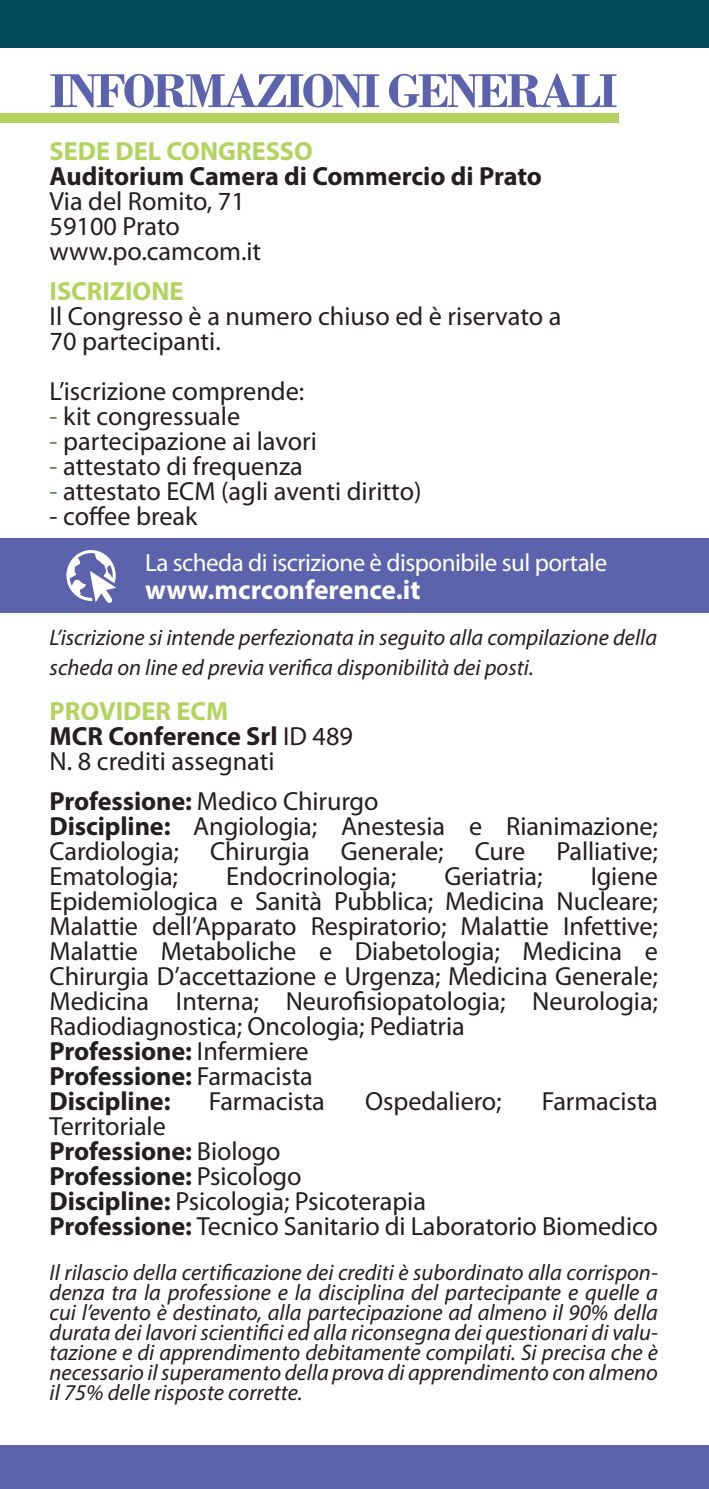
<style>
.page{position:relative;width:709px;height:1489px;background:#fff}
.page>*{position:absolute;margin:0;border:0;box-sizing:border-box;transform-origin:0 0}
.t1{font:700 50px "Bodoni";letter-spacing:-.05em;color:#5b63ad}
.t2{font:700 27.5px "Myriad Pro";color:#fff}
.t3{font:26.25px/25px "Myriad Pro";letter-spacing:-.005em;color:#231f20;text-align:justify}
.t4{font:700 26.25px "Myriad Pro";letter-spacing:-.005em;color:#231f20}
.t5{font:700 26.25px "Myriad Pro";color:#b2d45f}
.t6{font:25px "Myriad Pro";letter-spacing:-.02em;color:#fff}
.t7{font:italic 22.5px/20px "Myriad Pro";color:#231f20}
.s1{color:#687b50}
.s2{font-weight:400}
.s3{font-weight:700}
</style>
<div class="page">
<div style="left:0;top:0;width:709px;height:47px;background:#024959"></div>
<div style="left:0;top:1444px;width:709px;height:44px;background:#5b63ad"></div>
<div style="left:0;top:113px;width:619px;height:9px;background:#b2d45f"></div>
<div style="left:0;top:539px;width:709px;height:74px;background:#5b63ad"></div>
<svg style="left:66px;top:550px;width:50px;height:53px"></svg>
<p class="t1" style="left:50px;top:61px;width:569px">INFORMAZIONI GENERALI</p>
<p class="t5" style="left:50px;top:134px;width:265px">SEDE DEL CONGRESSO</p>
<p class="t4" style="left:50px;top:159px;width:494px">Auditorium Camera di Commercio di Prato</p>
<p class="t3" style="left:50px;top:189px;width:197px">Via del Romito, 71</p>
<p class="t3" style="left:50px;top:214px;width:132px">59100 Prato</p>
<p class="t3" style="left:50px;top:239px;width:213px">www.po.camcom.it</p>
<p class="t5" style="left:50px;top:274px;width:135px">ISCRIZIONE</p>
<p class="t3" style="left:50px;top:304px;width:513px">Il Congresso è a numero chiuso ed è riservato a</p>
<p class="t3" style="left:50px;top:329px;width:173px">70 partecipanti.</p>
<p class="t3" style="left:50px;top:379px;width:256px">L’iscrizione comprende:</p>
<p class="t3" style="left:50px;top:404px;width:192px"><span class="s1">-</span> kit congressuale</p>
<p class="t3" style="left:50px;top:429px;width:269px"><span class="s1">-</span> partecipazione ai lavori</p>
<p class="t3" style="left:50px;top:454px;width:255px"><span class="s1">-</span> attestato di frequenza</p>
<p class="t3" style="left:50px;top:479px;width:373px"><span class="s1">-</span> attestato ECM (agli aventi diritto)</p>
<p class="t3" style="left:50px;top:504px;width:149px">- coffee break</p>
<p class="t6" style="left:145px;top:549px;width:463px">La scheda di iscrizione è disponibile sul portale</p>
<p class="t2" style="left:145px;top:571px;width:277px">www.mcrconference.it</p>
<p class="t7" style="left:50px;top:622px;width:609px;line-height:30px">L’iscrizione si intende perfezionata in seguito alla compilazione della scheda on line ed previa verifica disponibilità dei posti.</p>
<p class="t5" style="left:50px;top:694px;width:180px">PROVIDER ECM</p>
<p class="t4" style="left:50px;top:719px;width:305px">MCR Conference Srl <span class="s2">ID 489</span></p>
<p class="t3" style="left:50px;top:749px;width:226px">N. 8 crediti assegnati</p>
<p class="t3" style="left:50px;top:789px;width:330px"><span class="s3">Professione:</span> Medico Chirurgo</p>
<p class="t3" style="left:50px;top:814px;width:610px"><span class="s3">Discipline:</span> Angiologia; Anestesia e Rianimazione; Cardiologia; Chirurgia Generale; Cure Palliative; Ematologia;</p>
<p class="t3" style="left:226px;top:864px;width:171px">Endocrinologia;</p>
<p class="t3" style="left:444px;top:864px;width:100px">Geriatria;</p>
<p class="t3" style="left:50px;top:864px;width:610px;text-indent:541px">Igiene Epidemiologica e Sanità Pubblica; Medicina Nucleare; Malattie dell’Apparato Respiratorio; Malattie Infettive; Malattie Metaboliche e Diabetologia; Medicina e Chirurgia D’accettazione e Urgenza; Medicina Generale; Medicina Interna; Neurofisiopatologia; Neurologia; Radiodiagnostica; Oncologia; Pediatria</p>
<p class="t4" style="left:50px;top:1034px;width:261px">Professione: <span class="s2">Infermiere</span></p>
<p class="t4" style="left:50px;top:1059px;width:265px">Professione: <span class="s2">Farmacista</span></p>
<p class="t4" style="left:50px;top:1084px;width:122px">Discipline:</p>
<p class="t3" style="left:209px;top:1089px;width:117px">Farmacista</p>
<p class="t3" style="left:365px;top:1089px;width:138px">Ospedaliero;</p>
<p class="t3" style="left:542px;top:1089px;width:117px">Farmacista</p>
<p class="t3" style="left:50px;top:1114px;width:118px">Territoriale</p>
<p class="t4" style="left:50px;top:1134px;width:232px">Professione: <span class="s2">Biologo</span></p>
<p class="t4" style="left:50px;top:1159px;width:253px">Professione: <span class="s2">Psicologo</span></p>
<p class="t3" style="left:50px;top:1189px;width:378px"><span class="s3">Discipline:</span> Psicologia; Psicoterapia</p>
<p class="t3" style="left:50px;top:1214px;width:609px"><span class="s3">Professione:</span> Tecnico Sanitario di Laboratorio Biomedico</p>
<p class="t7" style="left:50px;top:1262px;width:610px;text-align:justify">Il rilascio della certificazione dei crediti è subordinato alla corrispon&shy;denza tra la professione e la disciplina del partecipante e quelle a cui l’evento è destinato, alla partecipazione ad almeno il 90% della durata dei lavori scientifici ed alla riconsegna dei questionari di valu&shy;tazione e di apprendimento debitamente compilati. Si precisa che è necessario il superamento della prova di apprendimento con almeno il 75% delle risposte corrette.</p>
</div>
